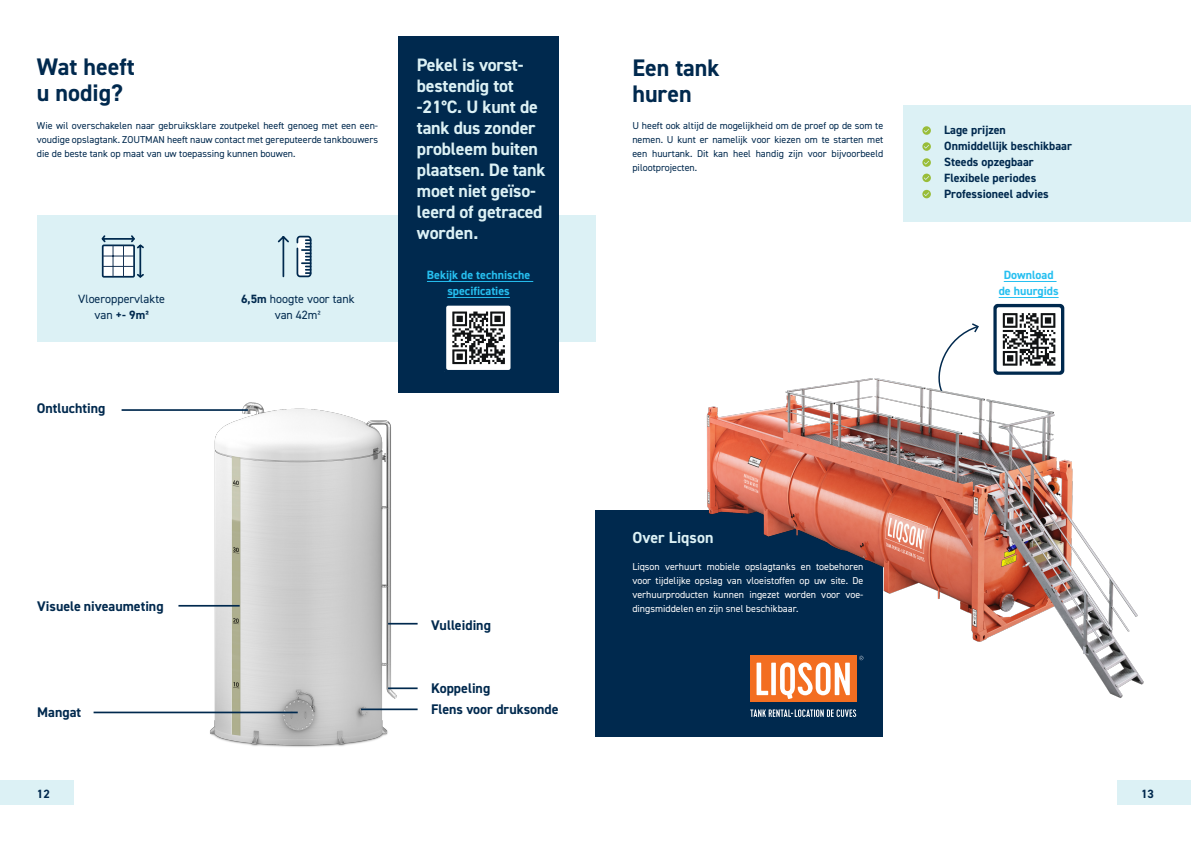
<style>
.page{position:relative;width:1191px;height:842px;background:#fff}
.page>*{position:absolute;margin:0;border:0;box-sizing:border-box;transform-origin:0 0}
.t1{font:700 24px "DIN2014";color:#00294e}
.t2{font:700 18px/21px "DIN2014";letter-spacing:-.01em;color:#dcf1f5}
.t3{font:700 16px "DIN2014";letter-spacing:.005em;color:#dcf1f5}
.t4{font:700 14px "DIN2014";color:#00294e}
.t5{font:700 12px "DIN2014";color:#00294e}
.t6{font:12px/16px "DIN2014";color:#00294e;text-align:center}
.t7{font:700 12px/16px "DIN2014";color:#26bff0;text-align:center}
.t8{font:10px/14px "DIN2014";color:#00294e;text-align:justify}
.t9{font:10px/14px "DIN2014";color:#fff;text-align:justify}
.s1{font-weight:700}
</style>
<div class="page">
<div style="left:37px;top:215px;width:558px;height:127px;background:#dcf1f5"></div>
<div style="left:398px;top:37px;width:161px;height:356px;background:#00294e"></div>
<svg style="left:101px;top:235px;width:43px;height:43px"></svg>
<svg style="left:277px;top:235px;width:35px;height:43px"></svg>
<img style="left:186px;top:402px;width:231px;height:345px">
<svg style="left:388px;top:623px;width:29px;height:1px"></svg>
<hr style="left:178px;top:605px;width:62px;height:2px;background:#00294e">
<hr style="left:122px;top:409px;width:126px;height:2px;background:#00294e">
<hr style="left:388px;top:687px;width:29px;height:2px;background:#00294e">
<hr style="left:361px;top:708px;width:56px;height:2px;background:#00294e">
<svg style="left:444px;top:305px;width:67px;height:67px;background:#9ca0a3"></svg>
<hr style="left:427px;top:281px;width:106px;height:1px;background:#26bff0">
<hr style="left:447px;top:297px;width:63px;height:1px;background:#26bff0">
<hr style="left:94px;top:712px;width:204px;height:1px;background:#00294e">
<div style="left:0;top:780px;width:73px;height:25px;background:#dcf1f5"></div>
<div style="left:595px;top:510px;width:288px;height:227px;background:#00294e"></div>
<div style="left:903px;top:105px;width:288px;height:117px;background:#dcf1f5"></div>
<svg style="left:922px;top:142px;width:9px;height:9px"></svg>
<svg style="left:922px;top:174px;width:9px;height:8px"></svg>
<svg style="left:922px;top:190px;width:9px;height:8px"></svg>
<svg style="left:922px;top:126px;width:9px;height:9px"></svg>
<svg style="left:922px;top:158px;width:9px;height:9px"></svg>
<hr style="left:1003px;top:281px;width:53px;height:1px;background:#26bff0">
<hr style="left:998px;top:297px;width:60px;height:1px;background:#26bff0">
<svg style="left:993px;top:304px;width:71px;height:65px"></svg>
<svg style="left:939px;top:323px;width:40px;height:46px"></svg>
<img style="left:706px;top:369px;width:438px;height:348px">
<div style="left:1117px;top:780px;width:74px;height:25px;background:#dcf1f5"></div>
<p class="t1" style="left:37px;top:51px;width:99px">Wat heeft</p>
<p class="t1" style="left:37px;top:77px;width:87px">u nodig?</p>
<p class="t8" style="left:37px;top:118px;width:343px">Wie wil overschakelen naar gebruiksklare zoutpekel heeft genoeg met een een&shy;voudige opslagtank. ZOUTMAN heeft nauw contact met gereputeerde tankbouwers die de beste tank op maat van uw toepassing kunnen bouwen.</p>
<p class="t6" style="left:78px;top:291px;width:88px">Vloeroppervlakte van <span class="s1">+- 9m²</span></p>
<p class="t6" style="left:241px;top:291px;width:115px"><span class="s1">6,5m</span> hoogte voor tank van 42m²</p>
<p class="t4" style="left:37px;top:399px;width:70px">Ontluchting</p>
<p class="t2" style="left:417px;top:54px;width:130px">Pekel is vorst&shy;bestendig tot -21°C. U kunt de tank dus zonder probleem buiten plaatsen. De tank moet niet geïso&shy;leerd of getraced worden.</p>
<p class="t7" style="left:427px;top:266px;width:105px">Bekijk de technische specificaties</p>
<p class="t4" style="left:37px;top:596px;width:128px">Visuele niveaumeting</p>
<p class="t4" style="left:37px;top:703px;width:45px">Mangat</p>
<p class="t5" style="left:37px;top:785px;width:15px">12</p>
<p class="t4" style="left:431px;top:616px;width:61px">Vulleiding</p>
<p class="t4" style="left:431px;top:679px;width:61px">Koppeling</p>
<p class="t4" style="left:431px;top:700px;width:129px">Flens voor druksonde</p>
<p class="t1" style="left:632px;top:51px;width:89px">Een tank</p>
<p class="t1" style="left:632px;top:77px;width:61px">huren</p>
<p class="t8" style="left:632px;top:118px;width:252px">U heeft ook altijd de mogelijkheid om de proef op de som te nemen. U kunt er namelijk voor kiezen om te starten met een huurtank. Dit kan heel handig zijn voor bijvoorbeeld pilootprojecten.</p>
<p class="t5" style="left:944px;top:122px;width:63px">Lage prijzen</p>
<p class="t5" style="left:944px;top:138px;width:129px">Onmiddellijk beschikbaar</p>
<p class="t5" style="left:944px;top:154px;width:91px">Steeds opzegbaar</p>
<p class="t5" style="left:944px;top:170px;width:94px">Flexibele periodes</p>
<p class="t5" style="left:944px;top:186px;width:106px">Professioneel advies</p>
<p class="t7" style="left:1003px;top:266px;width:51px">Download</p>
<p class="t7" style="left:998px;top:282px;width:61px">de huurgids</p>
<p class="t3" style="left:632px;top:527px;width:83px">Over Liqson</p>
<p class="t9" style="left:632px;top:560px;width:233px">Liqson verhuurt mobiele opslagtanks en toebehoren voor tijdelijke opslag van vloeistoffen op uw site. De verhuurproducten kunnen ingezet worden voor voe&shy;dingsmiddelen en zijn snel beschikbaar.</p>
<p class="t5" style="left:1141px;top:785px;width:15px">13</p>
</div>
